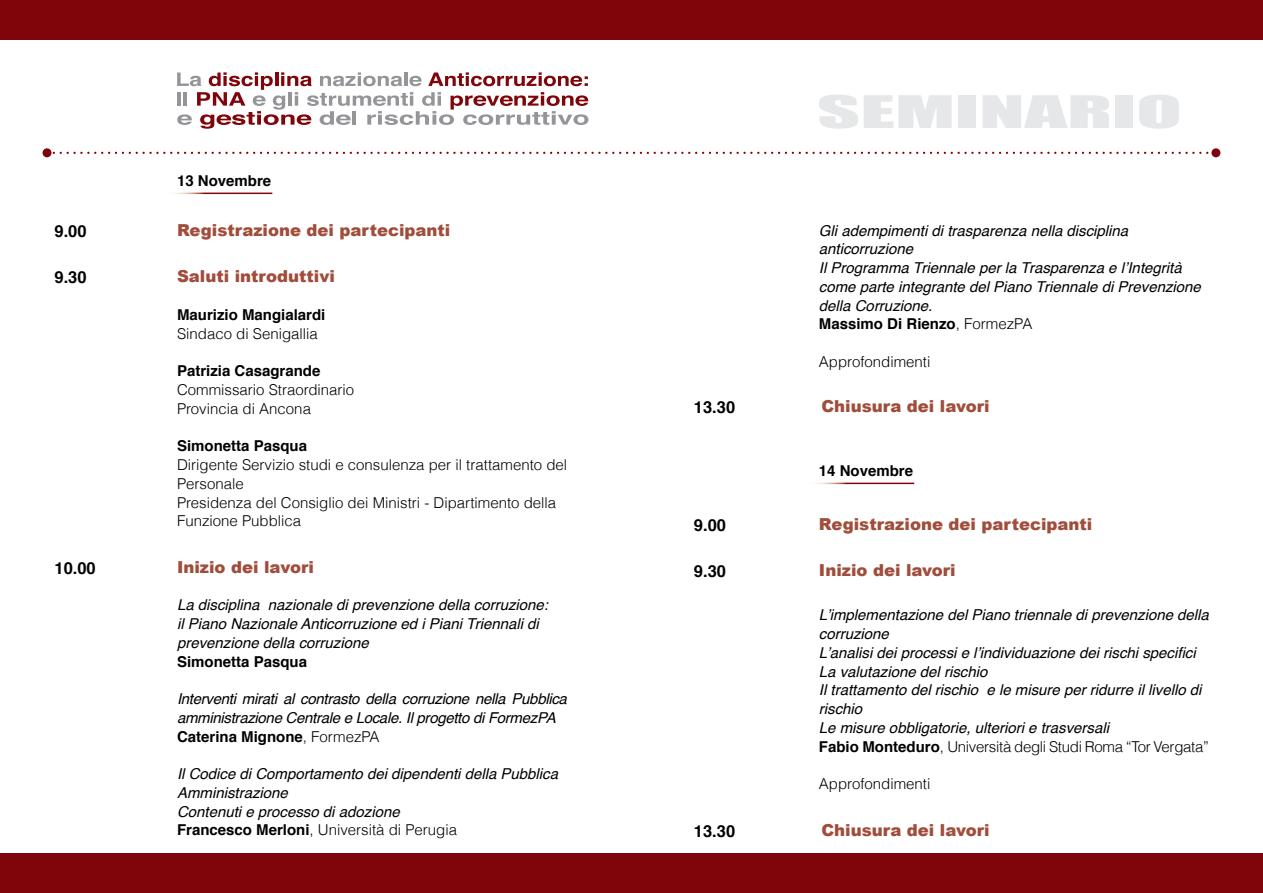
<style>
.page{position:relative;width:1263px;height:893px;background:#fff}
.page>*{position:absolute;margin:0;border:0;box-sizing:border-box;transform-origin:0 0}
.t1{font:41.55px "Impact";color:#e6e7e8;scale:2.02 1}
.t2{font:900 16.5px "Arial";color:#a04d3c}
.t3{font:700 16.5px "Helvetica";color:#000}
.t4{font:italic 15px/18.8px "Helvetica";color:#000}
.t5{font:300 15px/18.8px "Helvetica";color:#000}
.t6{font:italic 15px/18.8px "Helvetica";letter-spacing:-.02em;color:#000}
.t7{font:700 15px "Helvetica";color:#000}
.s1{font-weight:700;font-style:normal}
.s2{font-weight:300;font-style:normal}
</style>
<div class="page">
<svg style="left:177px;top:72px;width:411px;height:57px"></svg>
<svg style="left:54px;top:152px;width:1155px;height:2px"></svg>
<div style="left:43px;top:148px;width:9px;height:9px;background:#80050b;border-radius:50%"></div>
<div style="left:1211px;top:148px;width:9px;height:9px;background:#80050b;border-radius:50%"></div>
<div style="left:0;top:0;width:1263px;height:39px;background:#80050b"></div>
<div style="left:0;top:854px;width:1263px;height:39px;background:#80050b"></div>
<p class="t3" style="left:55px;top:218px;width:34px">9.00</p>
<p class="t3" style="left:55px;top:264px;width:34px">9.30</p>
<p class="t7" style="left:177px;top:169px;width:96px">13 Novembre</p>
<p class="t2" style="left:177px;top:218px;width:275px">Registrazione dei partecipanti</p>
<p class="t2" style="left:177px;top:265px;width:159px">Saluti introduttivi</p>
<p class="t7" style="left:177px;top:303px;width:150px">Maurizio Mangialardi</p>
<p class="t5" style="left:177px;top:323px;width:142px">Sindaco di Senigallia</p>
<p class="t7" style="left:177px;top:359px;width:145px">Patrizia Casagrande</p>
<p class="t5" style="left:177px;top:380px;width:179px">Commissario Straordinario<br>Provincia di Ancona</p>
<p class="t7" style="left:177px;top:434px;width:132px">Simonetta Pasqua</p>
<p class="t5" style="left:177px;top:455px;width:392px">Dirigente Servizio studi e consulenza per il trattamento del Personale<br>Presidenza del Consiglio dei Ministri - Dipartimento della Funzione Pubblica</p>
<p class="t3" style="left:694px;top:394px;width:43px">13.30</p>
<p class="t3" style="left:694px;top:511px;width:34px">9.00</p>
<p class="t2" style="left:177px;top:555px;width:138px">Inizio dei lavori</p>
<p class="t4" style="left:177px;top:596px;width:372px">La disciplina nazionale di prevenzione della corruzione: il Piano Nazionale Anticorruzione ed i Piani Triennali di prevenzione della corruzione</p>
<p class="t7" style="left:177px;top:649px;width:132px">Simonetta Pasqua</p>
<p class="t6" style="left:177px;top:690px;width:391px">Interventi mirati al contrasto della corruzione nella Pubblica amministrazione Centrale e Locale. Il progetto di FormezPA<br><span class="s1">Caterina Mignone</span><span class="s2">, FormezPA</span></p>
<p class="t4" style="left:177px;top:765px;width:382px">Il Codice di Comportamento dei dipendenti della Pubblica Amministrazione<br>Contenuti e processo di adozione<br><span class="s1">Francesco Merloni</span><span class="s2">, Università di Perugia</span></p>
<p class="t3" style="left:55px;top:554px;width:43px">10.00</p>
<p class="t3" style="left:694px;top:558px;width:34px">9.30</p>
<p class="t3" style="left:694px;top:817px;width:43px">13.30</p>
<h1 class="t1" style="left:817px;top:79px;width:182px">SEMINARIO</h1>
<p class="t4" style="left:819px;top:221px;width:383px">Gli adempimenti di trasparenza nella disciplina anticorruzione<br>Il Programma Triennale per la Trasparenza e l’Integrità come parte integrante del Piano Triennale di Prevenzione della Corruzione.<br><span class="s1">Massimo Di Rienzo</span><span class="s2">, FormezPA</span></p>
<p class="t5" style="left:819px;top:351px;width:113px">Approfondimenti</p>
<p class="t2" style="left:821px;top:394px;width:170px">Chiusura dei lavori</p>
<p class="t7" style="left:819px;top:459px;width:96px">14 Novembre</p>
<p class="t2" style="left:819px;top:512px;width:275px">Registrazione dei partecipanti</p>
<p class="t2" style="left:819px;top:559px;width:138px">Inizio dei lavori</p>
<p class="t4" style="left:819px;top:606px;width:391px">L’implementazione del Piano triennale di prevenzione della corruzione<br>L’analisi dei processi e l’individuazione dei rischi specifici La valutazione del rischio<br>Il trattamento del rischio e le misure per ridurre il livello di rischio<br>Le misure obbligatorie, ulteriori e trasversali<br><span class="s1">Fabio Monteduro</span><span class="s2">, Università degli Studi Roma “Tor Vergata”</span></p>
<p class="t5" style="left:819px;top:774px;width:113px">Approfondimenti</p>
<p class="t2" style="left:821px;top:818px;width:170px">Chiusura dei lavori</p>
</div>
